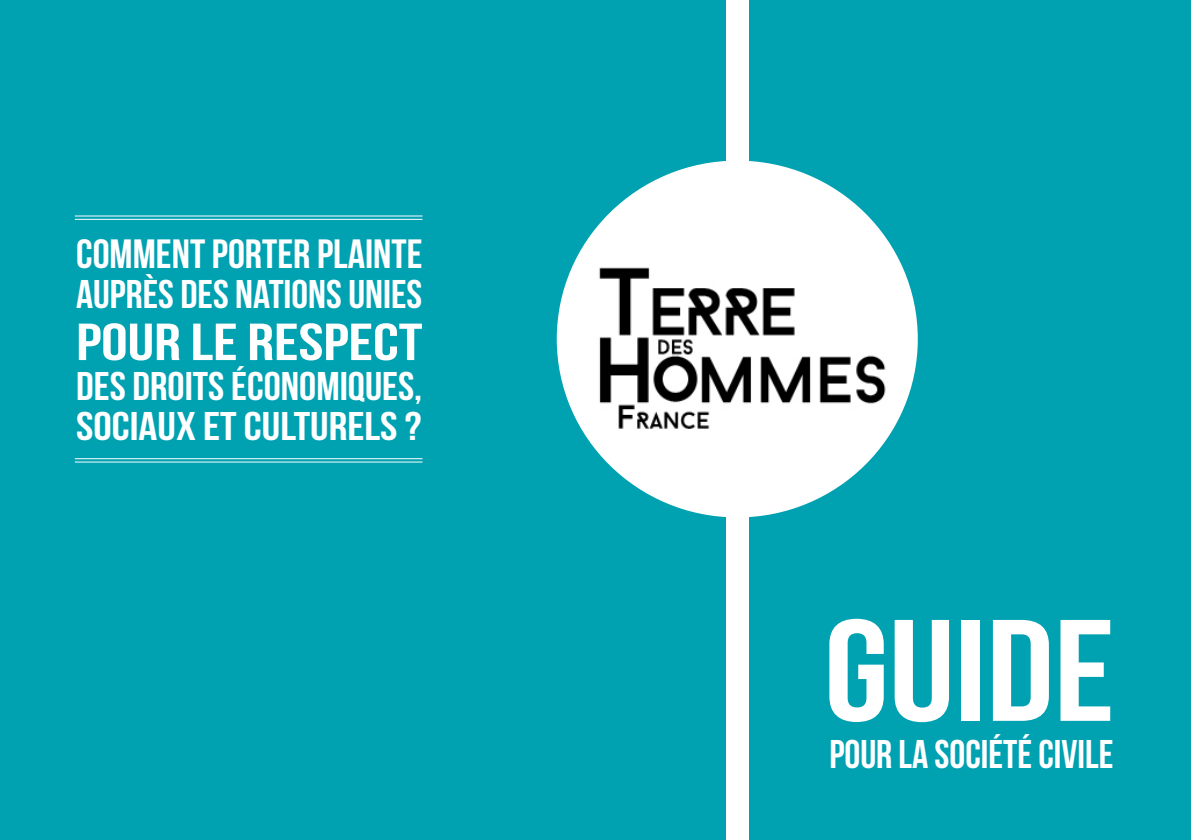
<style>
.page{position:relative;width:1191px;height:840px;background:#fff}
.page>*{position:absolute;margin:0;border:0;box-sizing:border-box;transform-origin:0 0}
.t1{font:144px "Bebas Neue";color:#fff;scale:1.15 1}
.t2{font:52px "Bebas Neue";color:#fff;scale:1.28 1}
.t3{font:40.8px "Bebas Neue";color:#fff;scale:1.05 1}
.t4{font:40px/40px "Bebas Neue";color:#fff;scale:1.08 1}
.t5{font:40px "Bebas Neue";color:#fff;scale:1.05 1}
.t6{font:40px "Bebas Neue";color:#fff}
</style>
<div class="page">
<div style="left:749px;top:0;width:442px;height:839px;background:#00a2b2"></div>
<div style="left:0;top:0;width:725px;height:839px;background:#00a2b2"></div>
<div style="left:557px;top:160px;width:360px;height:357px;background:#fff;border-radius:50%"></div>
<img style="left:599px;top:267px;width:287px;height:162px">
<hr style="left:75px;top:215px;width:347px;height:1px;background:#fff">
<hr style="left:75px;top:219px;width:347px;height:1px;background:#fff">
<hr style="left:75px;top:458px;width:347px;height:1px;background:#fff">
<hr style="left:75px;top:461px;width:347px;height:1px;background:#fff">
<p class="t3" style="left:76px;top:231px;width:331px">COMMENT PORTER PLAINTE</p>
<p class="t5" style="left:76px;top:272px;width:331px">AUPRÈS DES NATIONS UNIES</p>
<h2 class="t2" style="left:76px;top:313px;width:272px">POUR LE RESPECT</h2>
<p class="t4" style="left:76px;top:365px;width:322px">DES DROITS ÉCONOMIQUES,<br>SOCIAUX ET CULTURELS ?</p>
<h1 class="t1" style="left:824px;top:591px;width:254px">GUIDE</h1>
<p class="t6" style="left:829px;top:731px;width:285px">POUR LA SOCIÉTÉ CIVILE</p>
</div>
